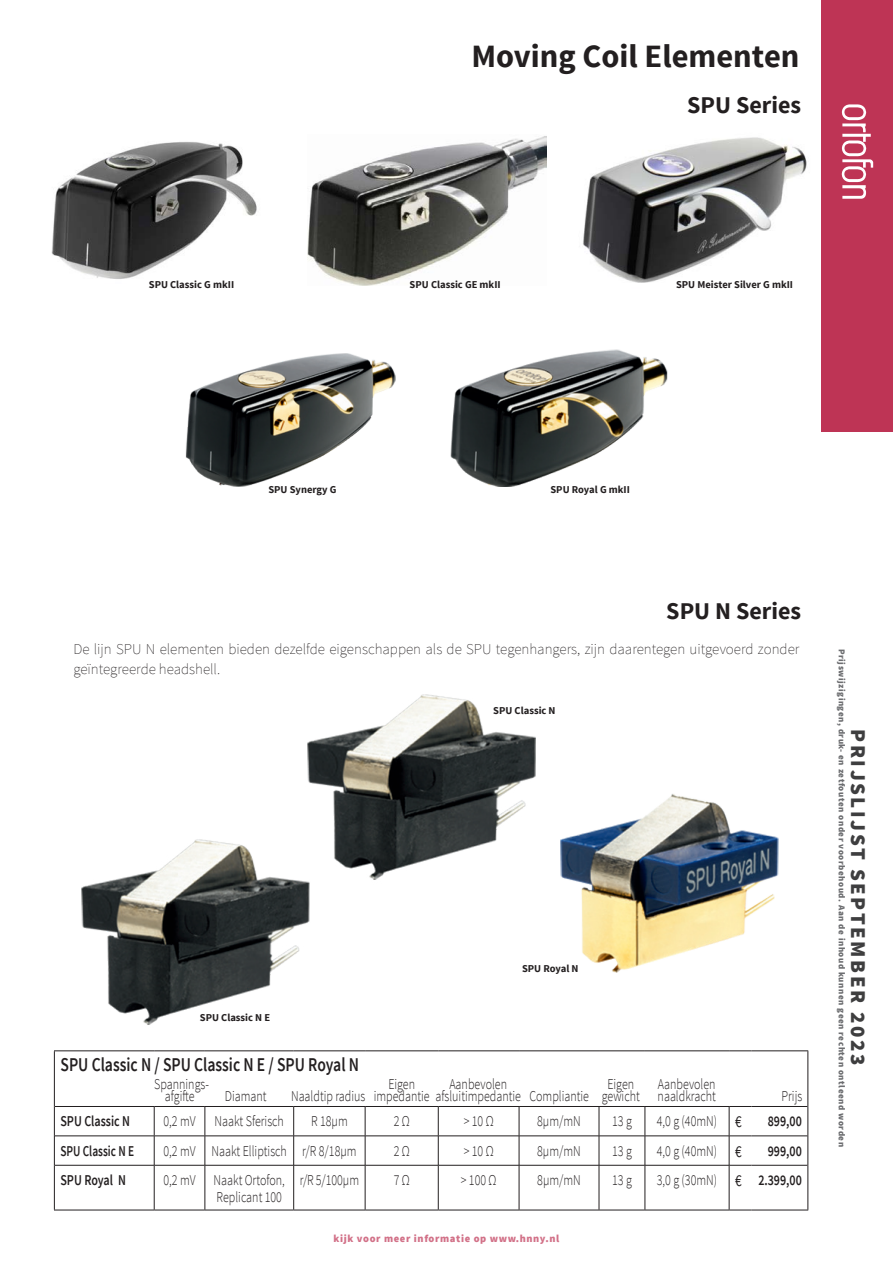
<style>
.page{position:relative;width:893px;height:1263px;background:#fff}
.page>*{position:absolute;margin:0;border:0;box-sizing:border-box;transform-origin:0 0}
.t1{font:700 32.55px "Source Sans Pro";color:#231f20}
.t2{font:700 24px "Source Sans Pro";color:#231f20}
.t3{font:900 21px "Source Sans Pro";letter-spacing:.12em;color:#3e3e3f}
.t4{font:600 19.5px "Source Sans Pro";color:#231f20;scale:.8 1}
.t5{font:16.5px "Source Sans Pro";color:#231f20;scale:.8 1}
.t6{font:300 15px/16.5px "Source Sans Pro";color:#231f20;scale:.8 1}
.t7{font:200 15px/19.5px "Source Sans Pro";color:#231f20}
.t8{font:600 15px "Source Sans Pro";color:#231f20;scale:.8 1}
.t9{font:600 15px "Source Sans Pro";color:#231f20;scale:.75 1}
.t10{font:700 10.5px "Source Sans Pro";color:#231f20}
.t11{font:900 10.5px "Source Sans Pro";letter-spacing:.06em;color:#d27188}
.t12{font:900 9px "Source Sans Pro";letter-spacing:.06em;color:#6c6d70}
</style>
<div class="page">
<div style="left:822px;top:0;width:71px;height:432px;background:#be3455"></div>
<hr style="left:54px;top:1050px;width:100px;height:1px;background:#231f20">
<hr style="left:54px;top:1051px;width:1px;height:55px;background:#231f20">
<hr style="left:154px;top:1050px;width:51px;height:1px;background:#231f20">
<hr style="left:205px;top:1050px;width:89px;height:1px;background:#231f20">
<hr style="left:294px;top:1050px;width:71px;height:1px;background:#231f20">
<hr style="left:365px;top:1050px;width:73px;height:1px;background:#231f20">
<hr style="left:438px;top:1050px;width:81px;height:1px;background:#231f20">
<hr style="left:519px;top:1050px;width:80px;height:1px;background:#231f20">
<hr style="left:599px;top:1050px;width:46px;height:1px;background:#231f20">
<hr style="left:645px;top:1050px;width:84px;height:1px;background:#231f20">
<svg style="left:729px;top:1050px;width:22px;height:1px"></svg>
<hr style="left:751px;top:1050px;width:57px;height:1px;background:#231f20">
<hr style="left:807px;top:1051px;width:1px;height:55px;background:#231f20">
<hr style="left:54px;top:1106px;width:1px;height:30px;background:#231f20">
<svg style="left:54px;top:1136px;width:1px;height:29px"></svg>
<hr style="left:54px;top:1165px;width:1px;height:44px;background:#231f20">
<hr style="left:55px;top:1135px;width:99px;height:1px;background:#231f20">
<hr style="left:55px;top:1165px;width:99px;height:1px;background:#231f20">
<svg style="left:154px;top:1107px;width:1px;height:58px"></svg>
<svg style="left:205px;top:1107px;width:1px;height:58px"></svg>
<svg style="left:293px;top:1107px;width:1px;height:58px"></svg>
<svg style="left:365px;top:1107px;width:1px;height:58px"></svg>
<svg style="left:438px;top:1107px;width:1px;height:58px"></svg>
<svg style="left:519px;top:1107px;width:1px;height:58px"></svg>
<svg style="left:645px;top:1107px;width:1px;height:58px"></svg>
<hr style="left:154px;top:1165px;width:1px;height:44px;background:#231f20">
<hr style="left:205px;top:1165px;width:1px;height:44px;background:#231f20">
<hr style="left:293px;top:1165px;width:1px;height:44px;background:#231f20">
<hr style="left:365px;top:1165px;width:1px;height:44px;background:#231f20">
<hr style="left:438px;top:1165px;width:1px;height:44px;background:#231f20">
<hr style="left:519px;top:1165px;width:1px;height:44px;background:#231f20">
<hr style="left:645px;top:1165px;width:1px;height:44px;background:#231f20">
<hr style="left:154px;top:1135px;width:51px;height:1px;background:#231f20">
<hr style="left:205px;top:1135px;width:89px;height:1px;background:#231f20">
<hr style="left:154px;top:1165px;width:51px;height:1px;background:#231f20">
<hr style="left:205px;top:1165px;width:89px;height:1px;background:#231f20">
<hr style="left:55px;top:1106px;width:99px;height:1px;background:#231f20">
<hr style="left:154px;top:1106px;width:51px;height:1px;background:#231f20">
<hr style="left:205px;top:1106px;width:89px;height:1px;background:#231f20">
<hr style="left:294px;top:1106px;width:71px;height:1px;background:#231f20">
<hr style="left:365px;top:1106px;width:73px;height:1px;background:#231f20">
<hr style="left:438px;top:1106px;width:81px;height:1px;background:#231f20">
<hr style="left:519px;top:1106px;width:80px;height:1px;background:#231f20">
<hr style="left:599px;top:1106px;width:46px;height:1px;background:#231f20">
<hr style="left:645px;top:1106px;width:84px;height:1px;background:#231f20">
<hr style="left:751px;top:1106px;width:56px;height:1px;background:#231f20">
<hr style="left:807px;top:1165px;width:1px;height:44px;background:#231f20">
<hr style="left:54px;top:1209px;width:100px;height:1px;background:#231f20">
<hr style="left:154px;top:1209px;width:51px;height:1px;background:#231f20">
<hr style="left:294px;top:1209px;width:71px;height:1px;background:#231f20">
<hr style="left:205px;top:1209px;width:89px;height:1px;background:#231f20">
<hr style="left:365px;top:1209px;width:73px;height:1px;background:#231f20">
<hr style="left:438px;top:1209px;width:81px;height:1px;background:#231f20">
<hr style="left:519px;top:1209px;width:80px;height:1px;background:#231f20">
<hr style="left:599px;top:1209px;width:46px;height:1px;background:#231f20">
<hr style="left:645px;top:1209px;width:84px;height:1px;background:#231f20">
<svg style="left:729px;top:1209px;width:22px;height:1px"></svg>
<hr style="left:751px;top:1209px;width:57px;height:1px;background:#231f20">
<hr style="left:294px;top:1135px;width:71px;height:1px;background:#231f20">
<hr style="left:365px;top:1135px;width:73px;height:1px;background:#231f20">
<hr style="left:438px;top:1135px;width:81px;height:1px;background:#231f20">
<hr style="left:519px;top:1135px;width:80px;height:1px;background:#231f20">
<hr style="left:599px;top:1135px;width:46px;height:1px;background:#231f20">
<hr style="left:645px;top:1135px;width:84px;height:1px;background:#231f20">
<hr style="left:294px;top:1165px;width:71px;height:1px;background:#231f20">
<hr style="left:365px;top:1165px;width:73px;height:1px;background:#231f20">
<hr style="left:438px;top:1165px;width:81px;height:1px;background:#231f20">
<hr style="left:519px;top:1165px;width:80px;height:1px;background:#231f20">
<hr style="left:599px;top:1165px;width:46px;height:1px;background:#231f20">
<hr style="left:645px;top:1165px;width:84px;height:1px;background:#231f20">
<hr style="left:729px;top:1165px;width:1px;height:44px;background:#231f20">
<svg style="left:599px;top:1107px;width:1px;height:58px"></svg>
<hr style="left:599px;top:1165px;width:1px;height:44px;background:#231f20">
<hr style="left:751px;top:1135px;width:56px;height:1px;background:#231f20">
<svg style="left:729px;top:1106px;width:22px;height:60px"></svg>
<hr style="left:751px;top:1165px;width:56px;height:1px;background:#231f20">
<hr style="left:807px;top:1106px;width:1px;height:30px;background:#231f20">
<svg style="left:807px;top:1136px;width:1px;height:29px"></svg>
<svg style="left:841px;top:104px;width:32px;height:95px"></svg>
<img style="left:583px;top:137px;width:224px;height:146px">
<img style="left:450px;top:349px;width:218px;height:138px">
<img style="left:51px;top:142px;width:206px;height:137px">
<img style="left:308px;top:136px;width:238px;height:150px">
<img style="left:185px;top:353px;width:211px;height:134px">
<img style="left:307px;top:694px;width:229px;height:186px">
<img style="left:81px;top:818px;width:250px;height:207px">
<img style="left:560px;top:794px;width:219px;height:179px">
<p class="t1" style="left:471px;top:35px;width:330px">Moving Coil Elementen</p>
<p class="t2" style="left:687px;top:89px;width:115px">SPU Series</p>
<p class="t10" style="left:149px;top:277px;width:87px">SPU Classic G mkII</p>
<p class="t10" style="left:410px;top:277px;width:93px">SPU Classic GE mkII</p>
<p class="t10" style="left:676px;top:277px;width:118px">SPU Meister Silver G mkII</p>
<p class="t10" style="left:268px;top:483px;width:70px">SPU Synergy G</p>
<p class="t10" style="left:550px;top:483px;width:81px">SPU Royal G mkII</p>
<p class="t2" style="left:666px;top:596px;width:136px">SPU N Series</p>
<p class="t7" style="left:73px;top:639px;width:728px">De lijn SPU N elementen bieden dezelfde eigenschappen als de SPU tegenhangers, zijn daarentegen uitgevoerd zonder geïntegreerde headshell.</p>
<p class="t10" style="left:493px;top:703px;width:64px">SPU Classic N</p>
<p class="t10" style="left:200px;top:1011px;width:72px">SPU Classic N E</p>
<p class="t4" style="left:61px;top:1052px;width:375px">SPU Classic N / SPU Classic N E / SPU Royal N</p>
<p class="t10" style="left:522px;top:961px;width:58px">SPU Royal N</p>
<p class="t6" style="left:154px;top:1076px;width:70px">Spannings-</p>
<p class="t6" style="left:388px;top:1076px;width:35px">Eigen</p>
<p class="t6" style="left:449px;top:1076px;width:74px">Aanbevolen</p>
<p class="t6" style="left:607px;top:1076px;width:35px">Eigen</p>
<p class="t6" style="left:658px;top:1076px;width:74px">Aanbevolen</p>
<p class="t6" style="left:165px;top:1088px;width:39px">afgifte</p>
<p class="t6" style="left:225px;top:1088px;width:54px">Diamant</p>
<p class="t6" style="left:291px;top:1088px;width:533px">Naaldtip radius impedantie afsluitimpedantie Compliantie gewicht naaldkracht</p>
<p class="t6" style="left:781px;top:1088px;width:28px">Prijs</p>
<p class="t8" style="left:60px;top:1112px;width:89px">SPU Classic N</p>
<p class="t6" style="left:164px;top:1113px;width:42px">0,2 mV</p>
<p class="t6" style="left:215px;top:1113px;width:88px">Naakt Sferisch</p>
<p class="t6" style="left:311px;top:1113px;width:47px">R 18µm</p>
<p class="t6" style="left:394px;top:1113px;width:22px">2 Ω</p>
<p class="t6" style="left:464px;top:1113px;width:39px">&gt; 10 Ω</p>
<p class="t6" style="left:537px;top:1113px;width:56px">8µm/mN</p>
<p class="t6" style="left:612px;top:1113px;width:26px">13 g</p>
<p class="t6" style="left:657px;top:1113px;width:77px">4,0 g (40mN)</p>
<p class="t5" style="left:735px;top:1112px;width:10px">€</p>
<p class="t8" style="left:768px;top:1112px;width:44px">899,00</p>
<p class="t9" style="left:60px;top:1141px;width:100px">SPU Classic N E</p>
<p class="t6" style="left:164px;top:1142px;width:42px">0,2 mV</p>
<p class="t6" style="left:212px;top:1142px;width:96px">Naakt Elliptisch</p>
<p class="t6" style="left:302px;top:1142px;width:70px">r/R 8/18µm</p>
<p class="t6" style="left:394px;top:1142px;width:22px">2 Ω</p>
<p class="t6" style="left:464px;top:1142px;width:39px">&gt; 10 Ω</p>
<p class="t6" style="left:537px;top:1142px;width:56px">8µm/mN</p>
<p class="t6" style="left:612px;top:1142px;width:26px">13 g</p>
<p class="t6" style="left:657px;top:1142px;width:77px">4,0 g (40mN)</p>
<p class="t5" style="left:735px;top:1141px;width:10px">€</p>
<p class="t8" style="left:768px;top:1141px;width:44px">999,00</p>
<p class="t8" style="left:60px;top:1170px;width:83px">SPU Royal N</p>
<p class="t6" style="left:164px;top:1172px;width:42px">0,2 mV</p>
<p class="t6" style="left:214px;top:1172px;width:91px">Naakt Ortofon,<br>Replicant 100</p>
<p class="t6" style="left:300px;top:1172px;width:76px">r/R 5/100µm</p>
<p class="t6" style="left:394px;top:1172px;width:22px">7 Ω</p>
<p class="t6" style="left:461px;top:1172px;width:46px">&gt; 100 Ω</p>
<p class="t6" style="left:537px;top:1172px;width:56px">8µm/mN</p>
<p class="t6" style="left:612px;top:1172px;width:26px">13 g</p>
<p class="t6" style="left:657px;top:1172px;width:77px">3,0 g (30mN)</p>
<p class="t5" style="left:735px;top:1170px;width:10px">€</p>
<p class="t8" style="left:758px;top:1170px;width:56px">2.399,00</p>
<p class="t11" style="left:334px;top:1232px;width:227px">kijk voor meer informatie op www.hnny.nl</p>
<p class="t12" style="left:848px;top:649px;width:499px;rotate:90deg">Prijswijzigingen, druk- en zetfouten onder voorbehoud. Aan de inhoud kunnen geen rechten ontleend worden</p>
<h3 class="t3" style="left:872px;top:729px;width:338px;rotate:90deg">PRIJSLIJST SEPTEMBER 2023</h3>
</div>
